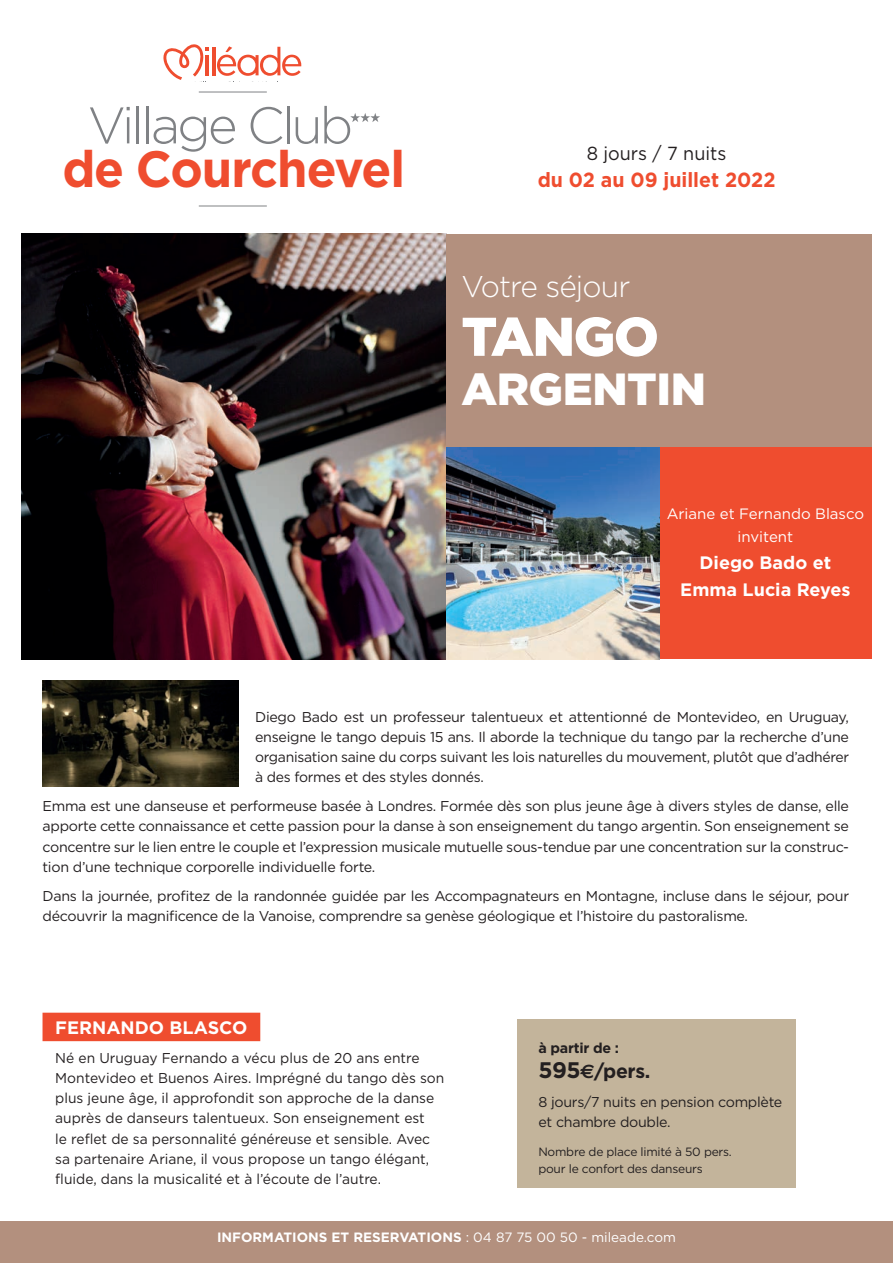
<style>
.page{position:relative;width:893px;height:1263px;background:#fff}
.page>*{position:absolute;margin:0;border:0;box-sizing:border-box;transform-origin:0 0}
.t1{font:900 54.45px "Gotham";letter-spacing:-.03em;color:#fff}
.t2{font:300 51.3px "Gotham";letter-spacing:-.06em;color:#808285}
.t3{font:700 51px "Gotham";letter-spacing:-.03em;color:#ef4d2f;scale:.96 1}
.t4{font:900 45px "Gotham";letter-spacing:-.01em;color:#fff}
.t5{font:300 30px "Gotham";letter-spacing:-.03em;color:#fff}
.t6{font:700 20.4px "Gotham";color:#ef4d2f;scale:.95 1}
.t7{font:700 19.5px "Gotham";color:#231f20}
.t8{font:18.9px "Gotham";color:#231f20;scale:.95 1}
.t9{font:700 18px/27px "Gotham";color:#fff;text-align:center}
.t10{font:15px/22.5px "Gotham";color:#fff;text-align:center}
.t11{font:14.25px/20.2px "Gotham";letter-spacing:-.02em;color:#231f20;text-align:justify}
.t12{font:14.25px/20.2px "Gotham";color:#231f20}
.t13{font:700 14.25px "Gotham";letter-spacing:-.02em;color:#231f20}
.t14{font:700 13.5px "Gotham";color:#fff}
.t15{font:12px/16.5px "Gotham";letter-spacing:-.02em;color:#231f20}
.s1{font-size:22.5px}
.s2{font-family:"Euro Sans"}
.s3{font-weight:400}
</style>
<div class="page">
<div style="left:517px;top:1019px;width:279px;height:169px;background:#c3b49b"></div>
<div style="left:43px;top:1013px;width:217px;height:28px;background:#ef4d2f"></div>
<div style="left:0;top:1221px;width:893px;height:42px;background:#b3907e"></div>
<img style="left:21px;top:234px;width:425px;height:425px">
<div style="left:659px;top:446px;width:213px;height:213px;background:#ef4d2f"></div>
<img style="left:446px;top:446px;width:213px;height:213px">
<div style="left:446px;top:234px;width:426px;height:212px;background:#b3907e"></div>
<hr style="left:212px;top:47px;width:3px;height:28px;background:#ef4d2f">
<svg style="left:217px;top:46px;width:84px;height:30px"></svg>
<svg style="left:163px;top:44px;width:46px;height:36px"></svg>
<svg style="left:350px;top:113px;width:30px;height:9px"></svg>
<hr style="left:199px;top:92px;width:68px;height:1px;background:#808285">
<hr style="left:199px;top:206px;width:68px;height:1px;background:#808285">
<img style="left:43px;top:680px;width:195px;height:107px">
<h2 class="t2" style="left:88px;top:93px;width:267px">Village Club</h2>
<h3 class="t3" style="left:62px;top:135px;width:359px">de Courchevel</h3>
<h3 class="t8" style="left:587px;top:141px;width:149px">8 jours / 7 nuits</h3>
<h3 class="t6" style="left:538px;top:166px;width:252px">du 02 au 09 juillet 2022</h3>
<h3 class="t5" style="left:461px;top:268px;width:170px">Votre séjour</h3>
<h1 class="t1" style="left:461px;top:299px;width:199px">TANGO</h1>
<h3 class="t4" style="left:461px;top:358px;width:246px">ARGENTIN</h3>
<p class="t10" style="left:667px;top:502px;width:199px">Ariane et Fernando Blasco invitent</p>
<p class="t9" style="left:680px;top:548px;width:172px">Diego Bado et<br>Emma Lucia Reyes</p>
<p class="t11" style="left:255px;top:706px;width:595px">Diego Bado est un professeur talentueux et attentionné de Montevideo, en Uruguay, enseigne le tango depuis 15 ans. Il aborde la technique du tango par la recherche d’une organisation saine du corps suivant les lois naturelles du mouvement, plutôt que d’adhérer à des formes et des styles donnés.</p>
<p class="t11" style="left:43px;top:796px;width:808px">Emma est une danseuse et performeuse basée à Londres. Formée dès son plus jeune âge à divers styles de danse, elle apporte cette connaissance et cette passion pour la danse à son enseignement du tango argentin. Son enseignement se concentre sur le lien entre le couple et l’expression musicale mutuelle sous-tendue par une concentration sur la construc&shy;tion d’une technique corporelle individuelle forte.</p>
<p class="t11" style="left:43px;top:885px;width:808px">Dans la journée, profitez de la randonnée guidée par les Accompagnateurs en Montagne, incluse dans le séjour, pour découvrir la magnificence de la Vanoise, comprendre sa genèse géologique et l’histoire du pastoralisme.</p>
<p class="t9" style="left:55px;top:1014px;width:194px">FERNANDO BLASCO</p>
<p class="t12" style="left:55px;top:1047px;width:391px">Né en Uruguay Fernando a vécu plus de 20 ans entre Montevideo et Buenos Aires. Imprégné du tango dès son plus jeune âge, il approfondit son approche de la danse auprès de danseurs talentueux. Son enseignement est<br>le reflet de sa personnalité généreuse et sensible. Avec sa partenaire Ariane, il vous propose un tango élégant, fluide, dans la musicalité et à l’écoute de l’autre.</p>
<p class="t13" style="left:538px;top:1039px;width:82px">à partir de :</p>
<h3 class="t7" style="left:538px;top:1058px;width:113px"><span class="s1">595</span><span class="s2">€</span>/pers.</h3>
<p class="t11" style="left:538px;top:1091px;width:245px">8 jours/7 nuits en pension complète et chambre double.</p>
<p class="t15" style="left:538px;top:1143px;width:195px">Nombre de place limité à 50 pers. pour le confort des danseurs</p>
<p class="t14" style="left:217px;top:1228px;width:460px">INFORMATIONS ET RESERVATIONS <span class="s3">: 04 87 75 00 50 - mileade.com</span></p>
</div>
